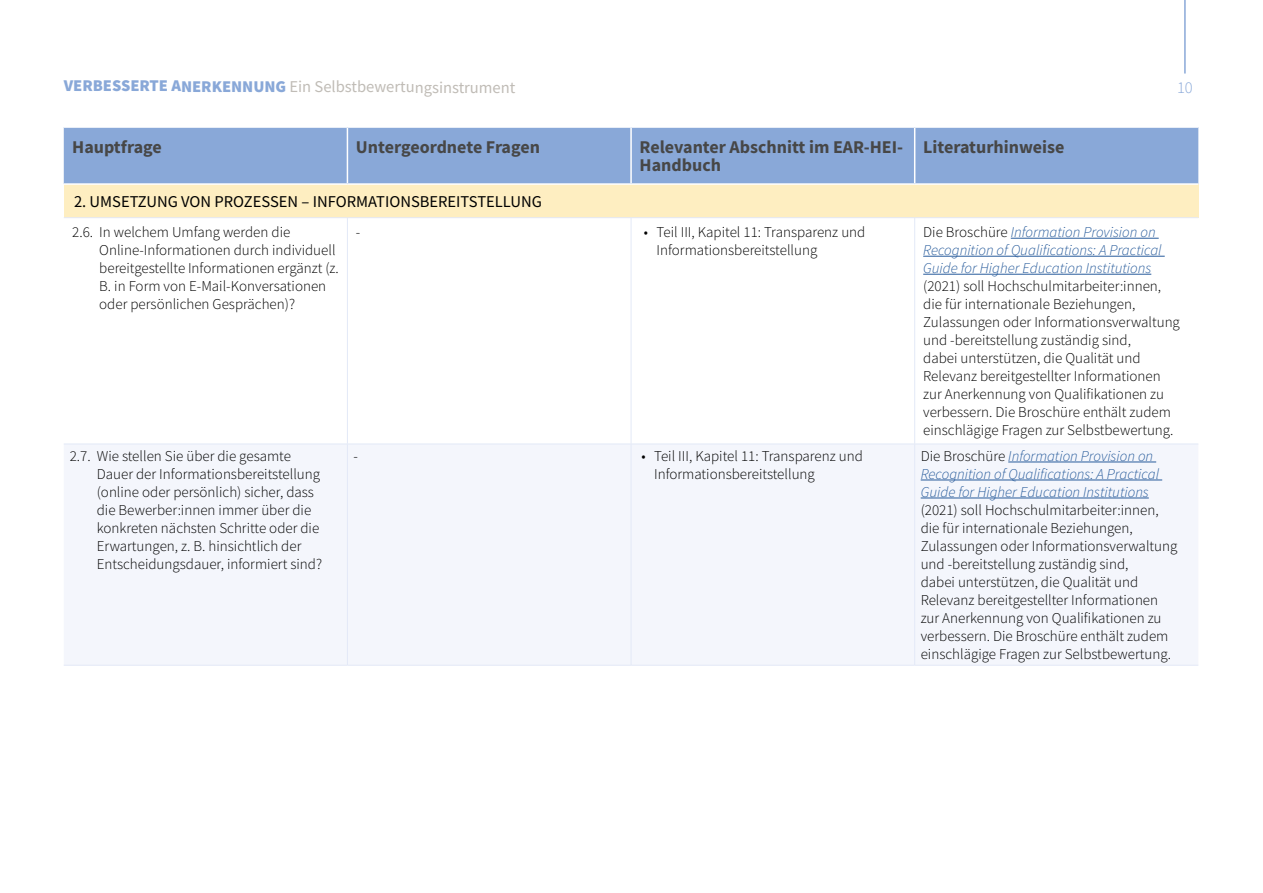
<style>
.page{position:relative;width:1263px;height:893px;background:#fff}
.page>*{position:absolute;margin:0;border:0;box-sizing:border-box;transform-origin:0 0}
.t1{font:700 18px/18px "Source Sans Pro";color:#474747}
.t2{font:16.5px "Source Sans Pro";letter-spacing:-.005em;color:#c0bcb6}
.t3{font:16.5px "Source Sans Pro";color:#000}
.t4{font:300 16.5px "Source Sans Pro";color:#89a8d8}
.t5{font:300 15px/18px "Source Sans Pro";color:#000}
.t6{font:italic 300 15px/18px "Source Sans Pro";color:#275b9b}
.s1{font-weight:900;color:#89a8d8}
.s2{font-style:normal;color:#000}
</style>
<div class="page">
<hr style="left:1184px;top:0;width:2px;height:74px;background:#89a8d8">
<div style="left:64px;top:128px;width:1134px;height:55px;background:#89a8d8"></div>
<div style="left:64px;top:184px;width:1134px;height:34px;background:#feeec1"></div>
<div style="left:64px;top:445px;width:1134px;height:220px;background:#f4f6fc"></div>
<hr style="left:347px;top:128px;width:1px;height:55px;background:#fff">
<hr style="left:630px;top:128px;width:2px;height:55px;background:#fff">
<hr style="left:914px;top:128px;width:1px;height:55px;background:#fff">
<hr style="left:64px;top:183px;width:283px;height:2px;background:#fff">
<hr style="left:347px;top:183px;width:284px;height:2px;background:#fff">
<hr style="left:631px;top:183px;width:284px;height:2px;background:#fff">
<hr style="left:915px;top:183px;width:283px;height:2px;background:#fff">
<hr style="left:64px;top:217px;width:283px;height:1px;background:#e3e9f7">
<hr style="left:347px;top:217px;width:284px;height:1px;background:#e3e9f7">
<hr style="left:631px;top:217px;width:284px;height:1px;background:#e3e9f7">
<hr style="left:915px;top:217px;width:283px;height:1px;background:#e3e9f7">
<hr style="left:347px;top:218px;width:1px;height:226px;background:#e3e9f7">
<hr style="left:631px;top:218px;width:1px;height:226px;background:#e3e9f7">
<hr style="left:914px;top:218px;width:1px;height:226px;background:#e3e9f7">
<hr style="left:64px;top:444px;width:283px;height:1px;background:#e3e9f7">
<hr style="left:347px;top:444px;width:284px;height:1px;background:#e3e9f7">
<hr style="left:347px;top:444px;width:1px;height:221px;background:#e3e9f7">
<hr style="left:631px;top:444px;width:284px;height:1px;background:#e3e9f7">
<hr style="left:631px;top:444px;width:1px;height:221px;background:#e3e9f7">
<hr style="left:915px;top:444px;width:283px;height:1px;background:#e3e9f7">
<hr style="left:914px;top:444px;width:1px;height:221px;background:#e3e9f7">
<hr style="left:64px;top:665px;width:283px;height:1px;background:#e3e9f7">
<hr style="left:347px;top:665px;width:284px;height:1px;background:#e3e9f7">
<hr style="left:631px;top:665px;width:284px;height:1px;background:#e3e9f7">
<hr style="left:915px;top:665px;width:283px;height:1px;background:#e3e9f7">
<hr style="left:1011px;top:238px;width:148px;height:1px;background:#275b9b">
<hr style="left:923px;top:256px;width:242px;height:1px;background:#275b9b">
<hr style="left:923px;top:274px;width:228px;height:1px;background:#275b9b">
<hr style="left:1008px;top:462px;width:148px;height:1px;background:#275b9b">
<hr style="left:921px;top:480px;width:241px;height:1px;background:#275b9b">
<hr style="left:921px;top:498px;width:228px;height:1px;background:#275b9b">
<p class="t2" style="left:64px;top:76px;width:453px"><span class="s1">VERBESSERTE ANERKENNUNG</span> Ein Selbstbewertungsinstrument</p>
<p class="t4" style="left:1177px;top:78px;width:17px">10</p>
<p class="t1" style="left:72px;top:138px;width:91px">Hauptfrage</p>
<p class="t1" style="left:356px;top:138px;width:186px">Untergeordnete Fragen</p>
<p class="t1" style="left:639px;top:138px;width:265px">Relevanter Abschnitt im EAR-HEI-<br>Handbuch</p>
<p class="t1" style="left:923px;top:138px;width:143px">Literaturhinweise</p>
<p class="t3" style="left:74px;top:191px;width:469px">2. UMSETZUNG VON PROZESSEN – INFORMATIONSBEREITSTELLUNG</p>
<p class="t5" style="left:99px;top:223px;width:241px;text-indent:-27px">2.6. In welchem Umfang werden die Online-Informationen durch individuell bereitgestellte Informationen ergänzt (z.<br>B. in Form von E-Mail-Konversationen oder persönlichen Gesprächen)?</p>
<p class="t5" style="left:356px;top:223px;width:6px">-</p>
<p class="t5" style="left:657px;top:223px;width:210px;text-indent:-13px">• Teil III, Kapitel 11: Transparenz und<br>Informationsbereitstellung</p>
<p class="t6" style="left:923px;top:223px;width:240px"><span class="s2">Die Broschüre</span> Information Provision on<br>Recognition of Qualifications: A Practical<br>Guide for Higher Education Institutions</p>
<p class="t5" style="left:923px;top:277px;width:258px">(2021) soll Hochschulmitarbeiter:innen, die für internationale Beziehungen, Zulassungen oder Informationsverwaltung und -bereitstellung zuständig sind,<br>dabei unterstützen, die Qualität und Relevanz bereitgestellter Informationen zur Anerkennung von Qualifikationen zu verbessern. Die Broschüre enthält zudem einschlägige Fragen zur Selbstbewertung.</p>
<p class="t5" style="left:97px;top:447px;width:227px;text-indent:-27px">2.7. Wie stellen Sie über die gesamte Dauer der Informationsbereitstellung (online oder persönlich) sicher, dass die Bewerber:innen immer über die konkreten nächsten Schritte oder die Erwartungen, z. B. hinsichtlich der Entscheidungsdauer, informiert sind?</p>
<p class="t5" style="left:353px;top:447px;width:6px">-</p>
<p class="t5" style="left:654px;top:447px;width:210px;text-indent:-13px">• Teil III, Kapitel 11: Transparenz und<br>Informationsbereitstellung</p>
<p class="t6" style="left:921px;top:447px;width:240px"><span class="s2">Die Broschüre</span> Information Provision on<br>Recognition of Qualifications: A Practical<br>Guide for Higher Education Institutions</p>
<p class="t5" style="left:921px;top:501px;width:258px">(2021) soll Hochschulmitarbeiter:innen, die für internationale Beziehungen, Zulassungen oder Informationsverwaltung und -bereitstellung zuständig sind,<br>dabei unterstützen, die Qualität und Relevanz bereitgestellter Informationen zur Anerkennung von Qualifikationen zu verbessern. Die Broschüre enthält zudem einschlägige Fragen zur Selbstbewertung.</p>
</div>
